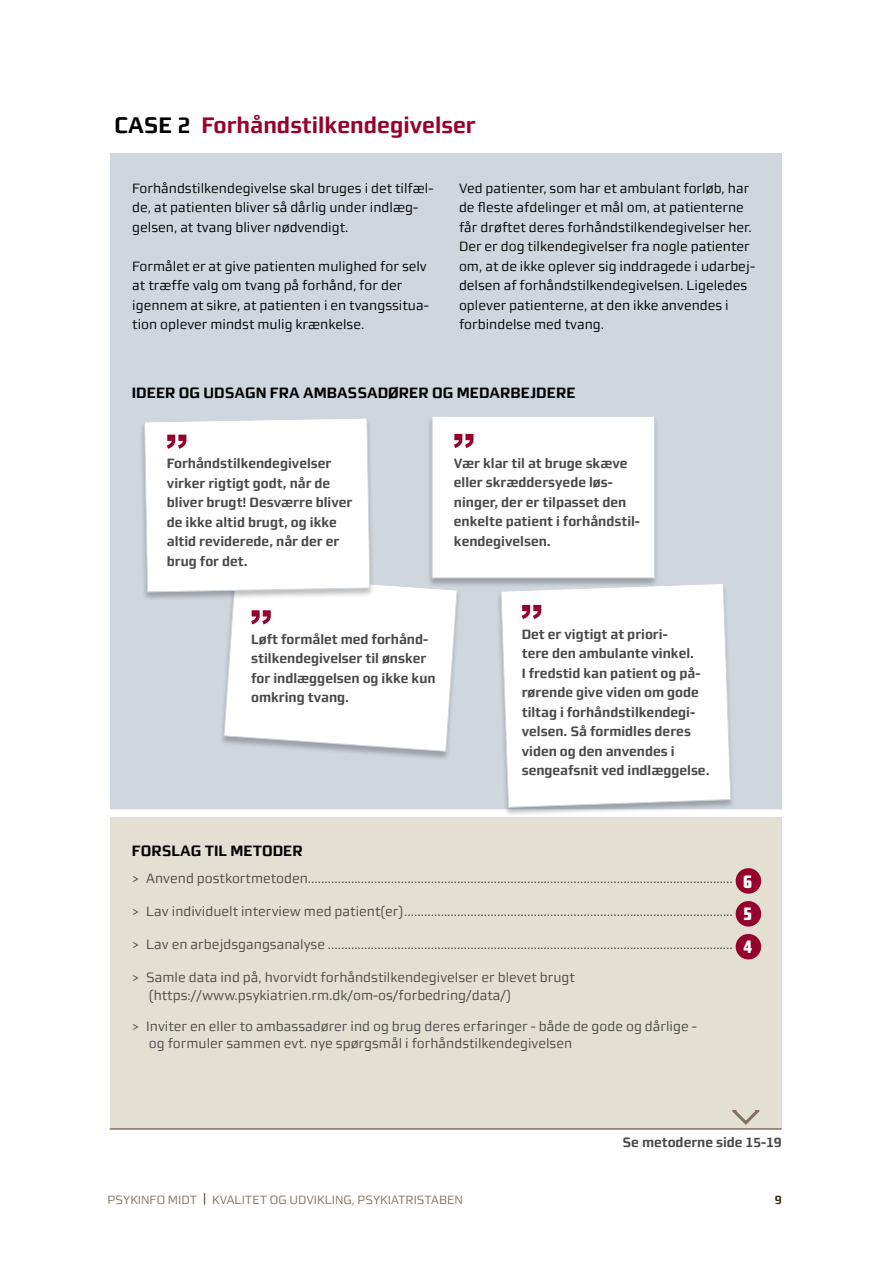
<style>
.page{position:relative;width:893px;height:1263px;background:#fff}
.page>*{position:absolute;margin:0;border:0;box-sizing:border-box;transform-origin:0 0}
.rub02{font:700 22.5px "midtsans";color:#95032d}
.bt{font:900 18px "Morgan Ps";color:#fff}
.Ideer_og_udsagn{font:700 15px "midtsans";color:#000}
.Metoder_brd{font:13.5px/18px "midtsans";color:#494948}
.bt-2{font:13.5px/19.5px "midtsans";color:#000}
.citat{font:700 13.5px/19.5px "midtsans";color:#494948}
.Metoder_brd-2{font:700 13.5px "midtsans";color:#494948}
.t1{font:12px "midtsans";color:#84705d}
.t2{font:700 12px "midtsans";color:#3a2b0f}
.s1{color:#000}
.s2{font-family:"Arial";color:#3a2b0f}
</style>
<div class="page">
<div style="left:110px;top:153px;width:671px;height:692px;background:#d0d6dd"></div>
<div style="left:110px;top:817px;width:671px;height:312px;background:#e3dfd3"></div>
<div style="left:97px;top:809px;width:706px;height:8px;background:#fff"></div>
<div style="left:219px;top:574px;width:242px;height:186px;background:#000;opacity:.25"></div>
<div style="left:495px;top:582px;width:240px;height:234px;background:#000;opacity:.25"></div>
<svg style="left:500px;top:583px;width:231px;height:225px;background:#fafafb"></svg>
<div style="left:139px;top:417px;width:235px;height:184px;background:#000;opacity:.25"></div>
<div style="left:426px;top:415px;width:233px;height:172px;background:#000;opacity:.25"></div>
<div style="left:432px;top:416px;width:223px;height:162px;background:#fff;border:1px solid #d0d6dd"></div>
<div style="left:736px;top:868px;width:25px;height:26px;background:#95032d;border-radius:50%"></div>
<div style="left:736px;top:901px;width:25px;height:25px;background:#95032d;border-radius:50%"></div>
<div style="left:736px;top:934px;width:25px;height:25px;background:#95032d;border-radius:50%"></div>
<svg style="left:732px;top:1111px;width:28px;height:14px"></svg>
<hr style="left:110px;top:1128px;width:671px;height:2px;background:#84705d">
<svg style="left:144px;top:417px;width:329px;height:335px"></svg>
<svg style="left:522px;top:605px;width:19px;height:14px"></svg>
<p class="rub02" style="left:114px;top:112px;width:363px"><span class="s1">CASE 2</span> Forhåndstilkendegivelser</p>
<p class="bt-2" style="left:132px;top:178px;width:303px">Forhåndstilkendegivelse skal bruges i det tilfæl&shy;de, at patienten bliver så dårlig under indlæg&shy;gelsen, at tvang bliver nødvendigt.</p>
<p class="bt-2" style="left:132px;top:256px;width:298px">Formålet er at give patienten mulighed for selv at træffe valg om tvang på forhånd, for der igennem at sikre, at patienten i en tvangssitua&shy;tion oplever mindst mulig krænkelse.</p>
<p class="bt-2" style="left:459px;top:178px;width:298px">Ved patienter, som har et ambulant forløb, har de fleste afdelinger et mål om, at patienterne får drøftet deres forhåndstilkendegivelser her.<br>Der er dog tilkendegivelser fra nogle patienter om, at de ikke oplever sig inddragede i udarbej&shy;delsen af forhåndstilkendegivelsen. Ligeledes oplever patienterne, at den ikke anvendes i forbindelse med tvang.</p>
<p class="Ideer_og_udsagn" style="left:132px;top:384px;width:445px">IDEER OG UDSAGN FRA AMBASSADØRER OG MEDARBEJDERE</p>
<p class="citat" style="left:167px;top:454px;width:187px">Forhåndstilkendegivelser virker rigtigt godt, når de bliver brugt! Desværre bliver de ikke altid brugt, og ikke altid reviderede, når der er brug for det.</p>
<p class="citat" style="left:454px;top:453px;width:188px">Vær klar til at bruge skæve eller skræddersyede løs&shy;ninger, der er tilpasset den enkelte patient i forhåndstil&shy;kendegivelsen.</p>
<p class="citat" style="left:251px;top:629px;width:186px">Løft formålet med forhånd&shy;stilkendegivelser til ønsker for indlæggelsen og ikke kun omkring tvang.</p>
<p class="citat" style="left:522px;top:624px;width:189px">Det er vigtigt at priori-<br>tere den ambulante vinkel.<br>I fredstid kan patient og på&shy;rørende give viden om gode tiltag i forhåndstilkendegi&shy;velsen. Så formidles deres viden og den anvendes i sengeafsnit ved indlæggelse.</p>
<p class="Ideer_og_udsagn" style="left:132px;top:842px;width:173px">FORSLAG TIL METODER</p>
<p class="Metoder_brd" style="left:132px;top:869px;width:603px">&gt; Anvend postkortmetoden................................................................................................................................</p>
<p class="bt" style="left:743px;top:872px;width:10px">6</p>
<p class="Metoder_brd" style="left:132px;top:902px;width:603px">&gt; Lav individuelt interview med patient(er)...................................................................................................</p>
<p class="bt" style="left:744px;top:905px;width:9px">5</p>
<p class="Metoder_brd" style="left:132px;top:935px;width:603px">&gt; Lav en arbejdsgangsanalyse ..........................................................................................................................</p>
<p class="bt" style="left:743px;top:937px;width:10px">4</p>
<p class="Metoder_brd" style="left:149px;top:968px;width:428px;text-indent:-17px">&gt; Samle data ind på, hvorvidt forhåndstilkendegivelser er blevet brugt (https://www.psykiatrien.rm.dk/om-os/forbedring/data/)</p>
<p class="Metoder_brd" style="left:149px;top:1018px;width:549px;line-height:16.5px;text-indent:-17px">&gt; Inviter en eller to ambassadører ind og brug deres erfaringer - både de gode og dårlige - og formuler sammen evt. nye spørgsmål i forhåndstilkendegivelsen</p>
<p class="Metoder_brd-2" style="left:623px;top:1135px;width:160px">Se metoderne side 15-19</p>
<p class="t1" style="left:108px;top:1193px;width:357px">PSYKINFO MIDT <span class="s2">|</span> KVALITET OG UDVIKLING, PSYKIATRISTABEN</p>
<p class="t2" style="left:775px;top:1193px;width:8px">9</p>
</div>
